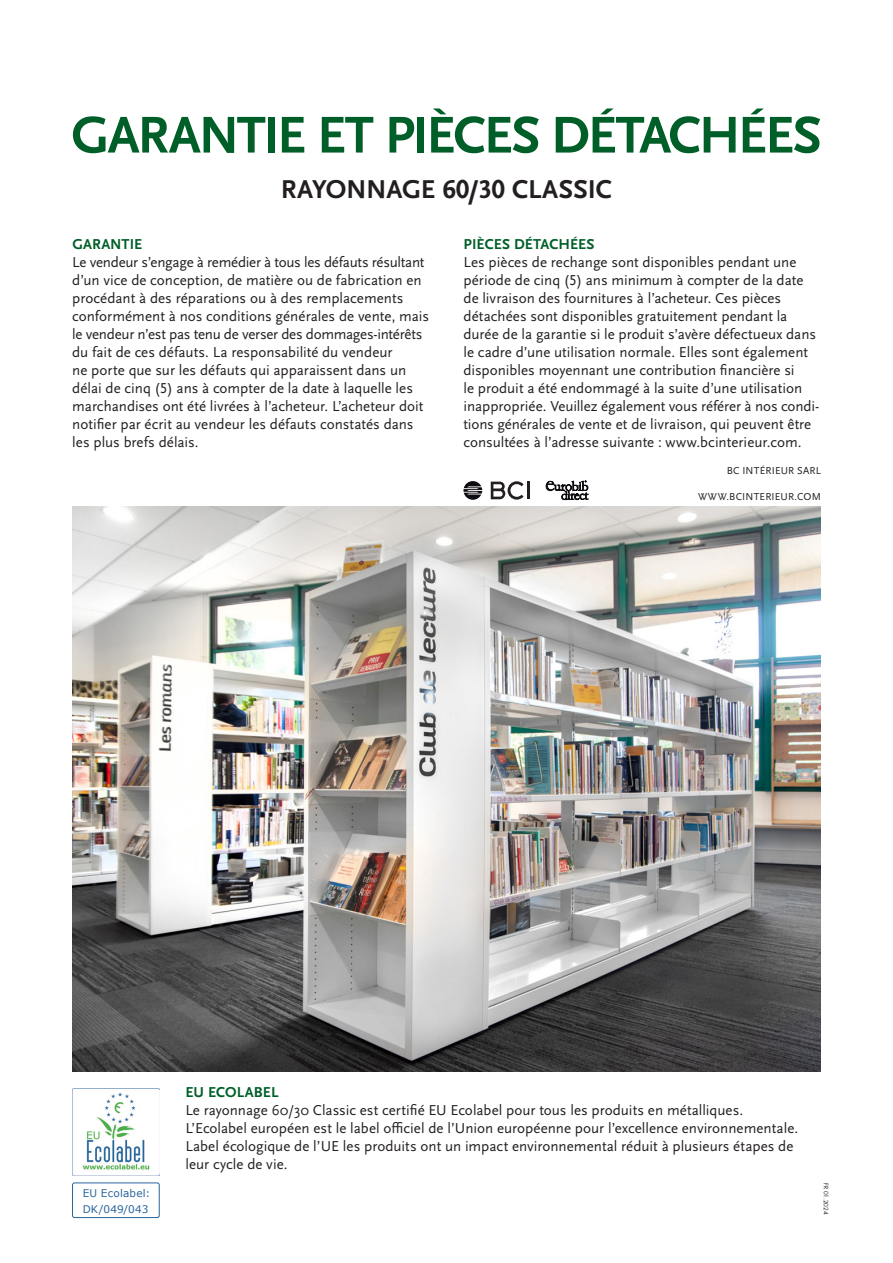
<style>
.page{position:relative;width:893px;height:1263px;background:#fff}
.page>*{position:absolute;margin:0;border:0;box-sizing:border-box;transform-origin:0 0}
.Rubrik_-_grøn{font:700 54px "Scala Sans OT";letter-spacing:-.045em;color:#005f29}
.Underrubrik{font:700 27px "Scala Sans OT";letter-spacing:-.01em;color:#231f20}
.Brød{font:15px/18px "Scala Sans OT";color:#231f20}
.Mellemrubrik{font:700 15px "Scala Sans OT";letter-spacing:.005em;color:#005f29}
.t1{font:10.5px "Scala Sans OT";letter-spacing:.015em;color:#231f20}
.t2{font:10.5px "Verdana";letter-spacing:.02em;color:#29649c}
.t3{font:6px "Futura";letter-spacing:.015em;color:#231f20}
</style>
<div class="page">
<img style="left:72px;top:506px;width:749px;height:565px">
<img style="left:72px;top:1088px;width:87px;height:87px">
<div style="left:72px;top:1183px;width:87px;height:35px;border:1px solid #29649c;border-radius:2px"></div>
<hr style="left:527px;top:482px;width:3px;height:17px;background:#231f20">
<svg style="left:491px;top:481px;width:33px;height:19px"></svg>
<svg style="left:463px;top:481px;width:19px;height:19px"></svg>
<svg style="left:546px;top:481px;width:42px;height:19px"></svg>
<p class="Rubrik_-_grøn" style="left:71px;top:105px;width:752px">GARANTIE ET PIÈCES DÉTACHÉES</p>
<p class="Underrubrik" style="left:281px;top:174px;width:333px">RAYONNAGE 60/30 CLASSIC</p>
<p class="Mellemrubrik" style="left:72px;top:236px;width:71px">GARANTIE</p>
<p class="Brød" style="left:72px;top:254px;width:358px">Le vendeur s’engage à remédier à tous les défauts résultant d’un vice de conception, de matière ou de fabrication en procédant à des réparations ou à des remplacements conformément à nos conditions générales de vente, mais le vendeur n’est pas tenu de verser des dommages-intérêts du fait de ces défauts. La responsabilité du vendeur<br>ne porte que sur les défauts qui apparaissent dans un délai de cinq (5) ans à compter de la date à laquelle les marchandises ont été livrées à l’acheteur. L’acheteur doit notifier par écrit au vendeur les défauts constatés dans les plus brefs délais.</p>
<p class="Mellemrubrik" style="left:464px;top:236px;width:133px">PIÈCES DÉTACHÉES</p>
<p class="Brød" style="left:463px;top:254px;width:357px">Les pièces de rechange sont disponibles pendant une période de cinq (5) ans minimum à compter de la date de livraison des fournitures à l’acheteur. Ces pièces détachées sont disponibles gratuitement pendant la durée de la garantie si le produit s’avère défectueux dans le cadre d’une utilisation normale. Elles sont également disponibles moyennant une contribution financière si<br>le produit a été endommagé à la suite d’une utilisation inappropriée. Veuillez également vous référer à nos condi&shy;tions générales de vente et de livraison, qui peuvent être consultées à l’adresse suivante : www.bcinterieur.com.</p>
<p class="t1" style="left:727px;top:465px;width:96px">BC INTÉRIEUR SARL</p>
<p class="t1" style="left:698px;top:491px;width:124px">WWW.BCINTERIEUR.COM</p>
<p class="t2" style="left:83px;top:1185px;width:69px">EU Ecolabel:</p>
<p class="t2" style="left:83px;top:1202px;width:67px">DK/049/043</p>
<p class="Mellemrubrik" style="left:185px;top:1084px;width:95px">EU ECOLABEL</p>
<p class="Brød" style="left:185px;top:1102px;width:559px">Le rayonnage 60/30 Classic est certifié EU Ecolabel pour tous les produits en métalliques.</p>
<p class="Brød" style="left:185px;top:1120px;width:614px">L’Ecolabel européen est le label officiel de l’Union européenne pour l’excellence environnementale.<br>Label écologique de l’UE les produits ont un impact environnemental réduit à plusieurs étapes de leur cycle de vie.</p>
<p class="t3" style="left:830px;top:1182px;width:34px;rotate:90deg">FR 01.2024</p>
</div>
